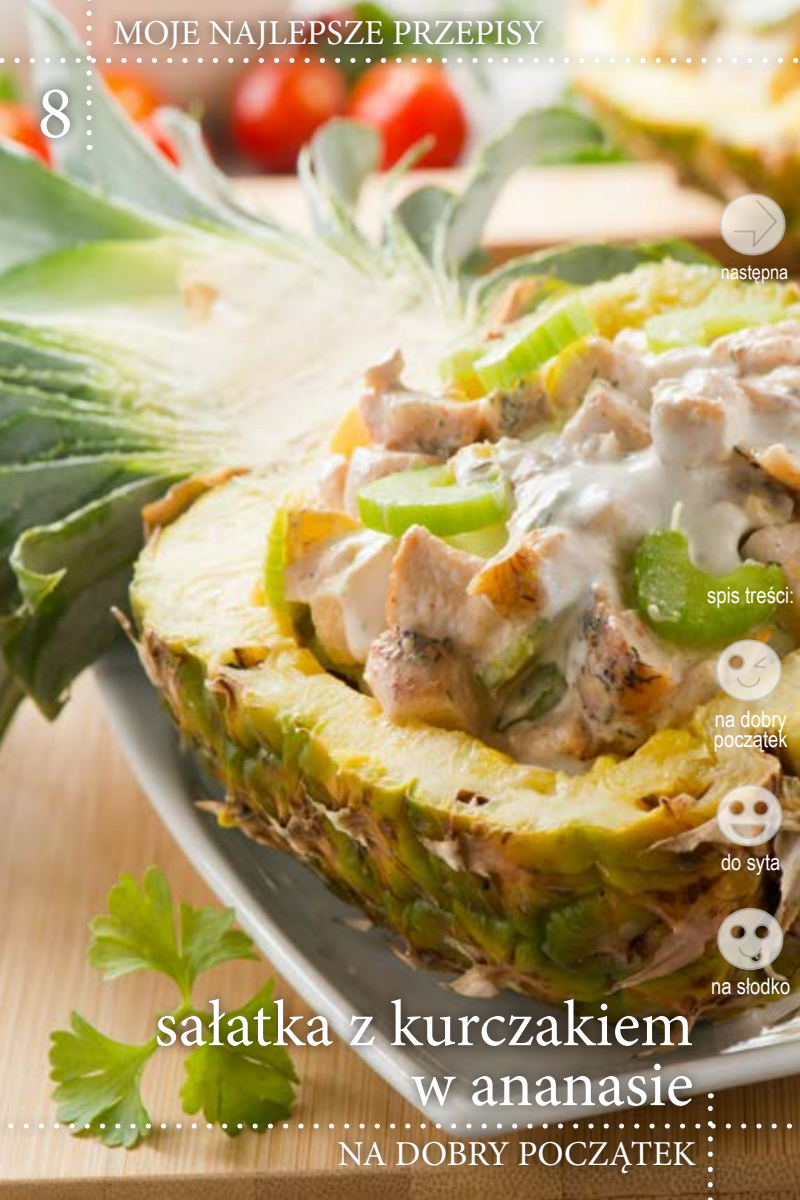
<style>
.page{position:relative;width:800px;height:1200px;background:#fff}
.page>*{position:absolute;margin:0;border:0;box-sizing:border-box;transform-origin:0 0}
.t1{font:75px "Minion Pro";color:#fff}
.t2{font:65px/60px "Minion Pro";color:#fff;text-align:right}
.t3{font:35px "Minion Pro";color:#fff}
.t4{font:22.5px/20px "Arial Narrow";color:#fff}
.t5{font:20px "Arial Narrow";color:#fff}
</style>
<div class="page">
<img style="left:0;top:133px;width:800px;height:960px">
<div style="left:74px;top:0;width:30px;height:162px;background:#b8c4b4"></div>
<img style="left:0;top:0;width:800px;height:133px">
<div style="left:28px;top:75px;width:54px;height:74px;background:#000;opacity:.75"></div>
<div style="left:695px;top:1082px;width:30px;height:118px;background:#000;opacity:.75"></div>
<img style="left:0;top:1093px;width:800px;height:107px">
<div style="left:144px;top:986px;width:560px;height:131px;background:#000;opacity:.75"></div>
<svg style="left:719px;top:192px;width:68px;height:64px;background:#c5b094"></svg>
<svg style="left:715px;top:639px;width:68px;height:64px;background:#cebe9e"></svg>
<img style="left:715px;top:783px;width:68px;height:64px">
<svg style="left:716px;top:907px;width:68px;height:64px;background:#a3927d"></svg>
<h1 class="t1" style="left:37px;top:63px;width:38px">8</h1>
<h3 class="t3" style="left:113px;top:9px;width:433px">MOJE NAJLEPSZE PRZEPISY</h3>
<p class="t5" style="left:721px;top:257px;width:69px">następna</p>
<p class="t4" style="left:707px;top:584px;width:89px">spis treści:</p>
<p class="t4" style="left:714px;top:708px;width:75px">na dobry początek</p>
<p class="t4" style="left:721px;top:852px;width:61px">do syta</p>
<h2 class="t2" style="left:154px;top:995px;width:541px">sałatka z kurczakiem w ananasie</h2>
<h3 class="t3" style="left:338px;top:1130px;width:359px">NA DOBRY POCZĄTEK</h3>
<p class="t4" style="left:711px;top:976px;width:80px">na słodko</p>
</div>
